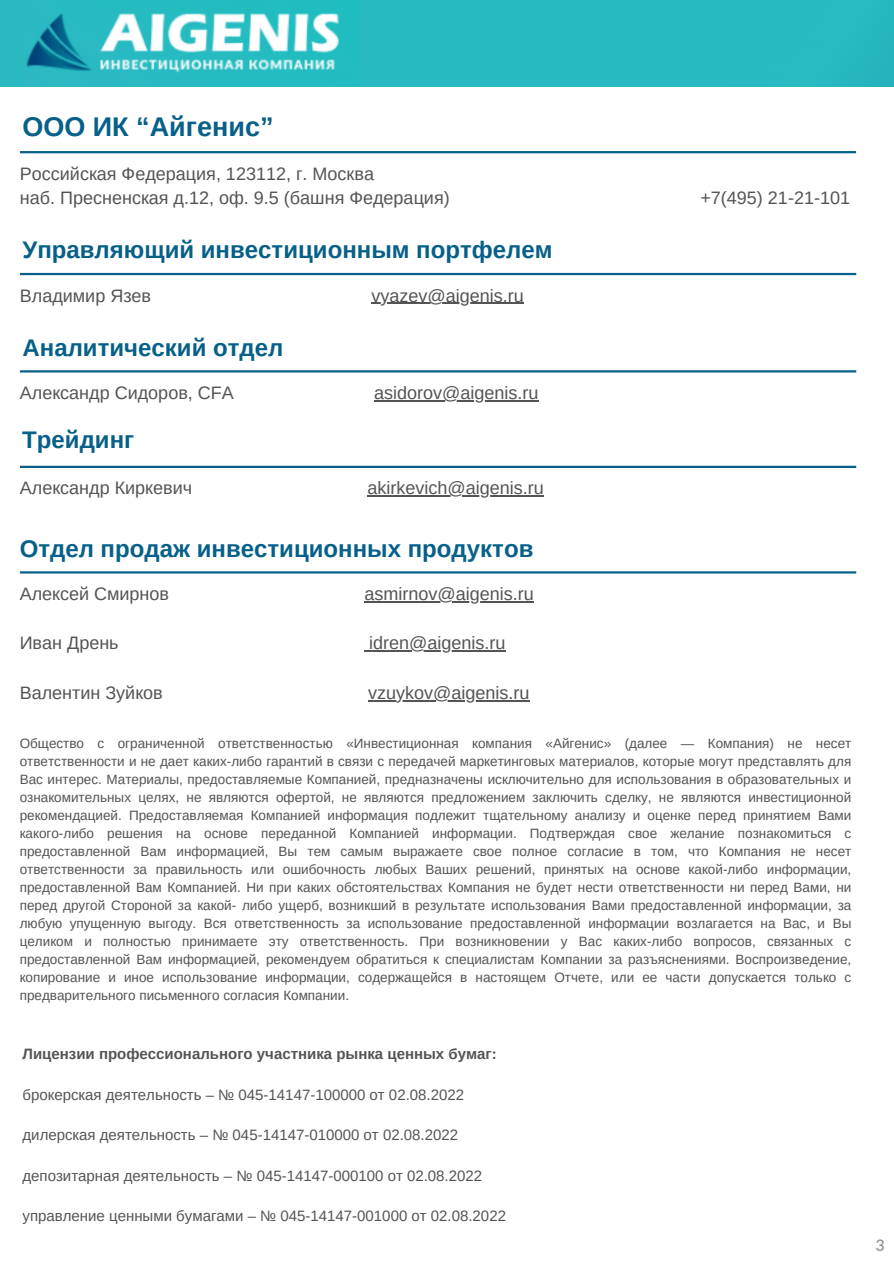
<style>
.page{position:relative;width:894px;height:1264px;background:#fff}
.page>*{position:absolute;margin:0;border:0;box-sizing:border-box;transform-origin:0 0}
.t1{font:700 27px "Arimo";color:#066089}
.t2{font:700 24px "Arimo";color:#066089}
.t3{font:18px/24.8px "Arimo";color:#545454}
.t4{font:18px "Carlito";color:#888}
.t5{font:15px "Arimo";color:#545454}
.t6{font:700 15px "Arimo";color:#545454}
.t7{font:13.5px/18px "Arimo";color:#545454;text-align:justify}
</style>
<div class="page">
<img style="left:0;top:0;width:893px;height:86px">
<hr style="left:20px;top:571px;width:836px;height:2px;background:#066089">
<hr style="left:20px;top:151px;width:835px;height:2px;background:#066089">
<hr style="left:364px;top:601px;width:169px;height:1px;background:#545454">
<hr style="left:369px;top:650px;width:136px;height:1px;background:#545454">
<hr style="left:368px;top:700px;width:161px;height:1px;background:#545454">
<hr style="left:20px;top:466px;width:836px;height:2px;background:#066089">
<hr style="left:20px;top:273px;width:836px;height:2px;background:#066089">
<hr style="left:374px;top:400px;width:164px;height:1px;background:#545454">
<hr style="left:371px;top:302px;width:153px;height:2px;background:#545454">
<hr style="left:367px;top:495px;width:177px;height:1px;background:#545454">
<hr style="left:20px;top:370px;width:836px;height:2px;background:#066089">
<h3 class="t1" style="left:22px;top:111px;width:252px">ООО ИК “Айгенис”</h3>
<p class="t3" style="left:20px;top:161px;width:431px">Российская Федерация, 123112, г. Москва<br>наб. Пресненская д.12, оф. 9.5 (башня Федерация)</p>
<p class="t2" style="left:22px;top:237px;width:531px">Управляющий инвестиционным портфелем</p>
<p class="t3" style="left:20px;top:283px;width:133px">Владимир Язев</p>
<p class="t3" style="left:371px;top:283px;width:154px">vyazev@aigenis.ru</p>
<h2 class="t2" style="left:23px;top:334px;width:262px">Аналитический отдел</h2>
<h3 class="t3" style="left:20px;top:380px;width:215px">Александр Сидоров, CFA</h3>
<h2 class="t3" style="left:374px;top:380px;width:166px">asidorov@aigenis.ru</h2>
<h2 class="t2" style="left:22px;top:426px;width:113px">Трейдинг</h2>
<h3 class="t3" style="left:20px;top:475px;width:174px">Александр Киркевич</h3>
<h3 class="t3" style="left:367px;top:475px;width:178px">akirkevich@aigenis.ru</h3>
<h2 class="t2" style="left:20px;top:535px;width:515px">Отдел продаж инвестиционных продуктов</h2>
<h3 class="t3" style="left:20px;top:581px;width:151px">Алексей Смирнов</h3>
<h2 class="t3" style="left:364px;top:581px;width:171px">asmirnov@aigenis.ru</h2>
<h2 class="t3" style="left:20px;top:630px;width:100px">Иван Дрень</h2>
<h2 class="t3" style="left:369px;top:630px;width:138px">idren@aigenis.ru</h2>
<h2 class="t3" style="left:20px;top:680px;width:144px">Валентин Зуйков</h2>
<h3 class="t3" style="left:368px;top:680px;width:163px">vzuykov@aigenis.ru</h3>
<p class="t3" style="left:700px;top:186px;width:151px">+7(495) 21-21-101</p>
<p class="t7" style="left:20px;top:734px;width:833px">Общество с ограниченной ответственностью «Инвестиционная компания «Айгенис» (далее — Компания) не несет ответственности и не дает каких-либо гарантий в связи с передачей маркетинговых материалов, которые могут представлять для Вас интерес. Материалы, предоставляемые Компанией, предназначены исключительно для использования в образовательных и ознакомительных целях, не являются офертой, не являются предложением заключить сделку, не являются инвестиционной рекомендацией. Предоставляемая Компанией информация подлежит тщательному анализу и оценке перед принятием Вами какого-либо решения на основе переданной Компанией информации. Подтверждая свое желание познакомиться с предоставленной Вам информацией, Вы тем самым выражаете свое полное согласие в том, что Компания не несет ответственности за правильность или ошибочность любых Ваших решений, принятых на основе какой-либо информации, предоставленной Вам Компанией. Ни при каких обстоятельствах Компания не будет нести ответственности ни перед Вами, ни перед другой Стороной за какой- либо ущерб, возникший в результате использования Вами предоставленной информации, за любую упущенную выгоду. Вся ответственность за использование предоставленной информации возлагается на Вас, и Вы целиком и полностью принимаете эту ответственность. При возникновении у Вас каких-либо вопросов, связанных с предоставленной Вам информацией, рекомендуем обратиться к специалистам Компании за разъяснениями. Воспроизведение, копирование и иное использование информации, содержащейся в настоящем Отчете, или ее части допускается только с предварительного письменного согласия Компании.</p>
<h3 class="t6" style="left:23px;top:1045px;width:475px">Лицензии профессионального участника рынка ценных бумаг:</h3>
<h3 class="t5" style="left:23px;top:1085px;width:443px">брокерская деятельность – № 045-14147-100000 от 02.08.2022</h3>
<p class="t5" style="left:23px;top:1126px;width:437px">дилерская деятельность – № 045-14147-010000 от 02.08.2022</p>
<h4 class="t5" style="left:23px;top:1166px;width:461px">депозитарная деятельность – № 045-14147-000100 от 02.08.2022</h4>
<p class="t5" style="left:23px;top:1207px;width:485px">управление ценными бумагами – № 045-14147-001000 от 02.08.2022</p>
<h1 class="t4" style="left:875px;top:1237px;width:11px">3</h1>
</div>
